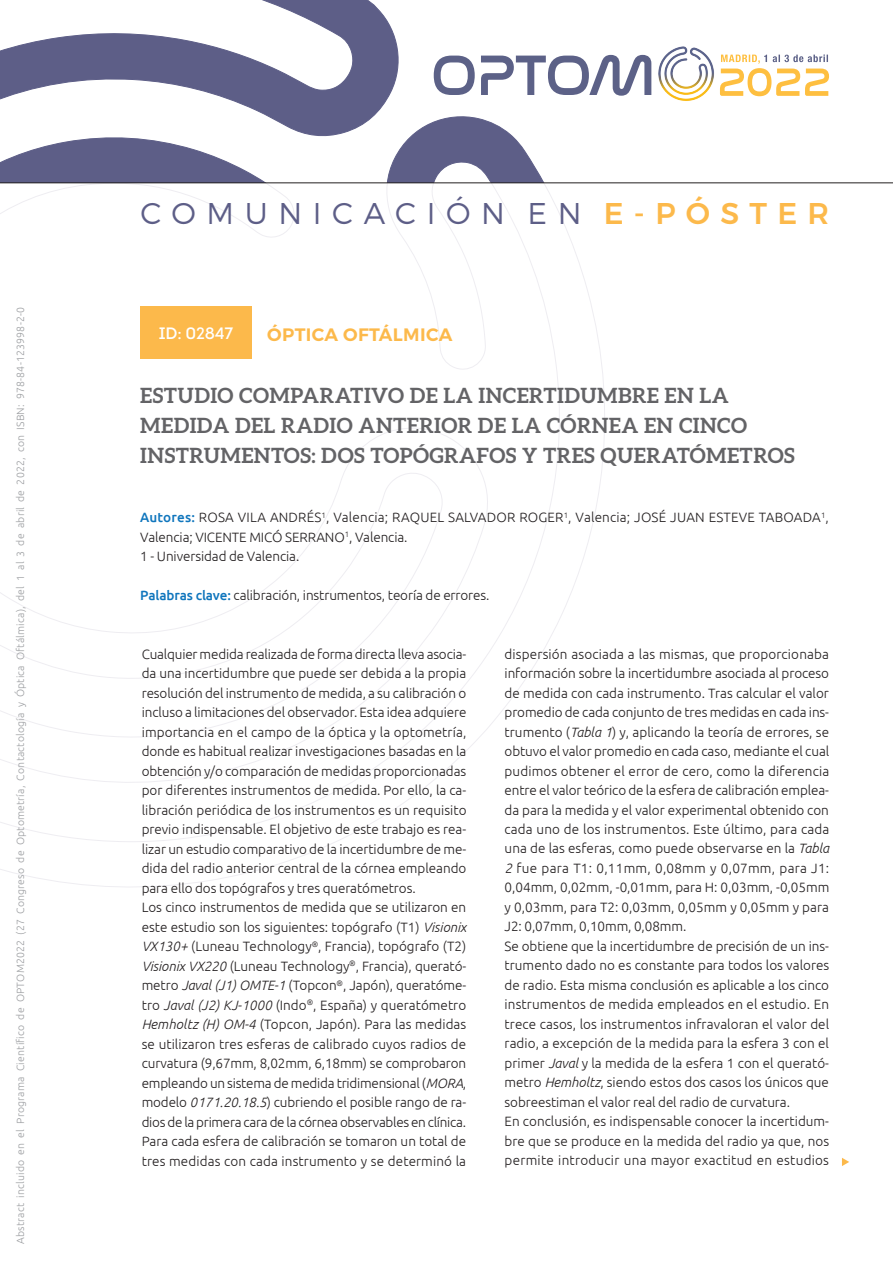
<style>
.page{position:relative;width:893px;height:1263px;background:#fff}
.page>*{position:absolute;margin:0;border:0;box-sizing:border-box;transform-origin:0 0}
.t1{font:300 30px "Montserrat";letter-spacing:.355em;color:#5d5e87}
.t2{font:700 21px/30px "Aleo";letter-spacing:.02em;color:#636366}
.t3{font:600 18px "Montserrat";letter-spacing:.02em;color:#fcb94b}
.t4{font:16.5px "Intro";letter-spacing:-.01em;color:#fff}
.t5{font:300 13.5px/19.5px "Ubuntu";color:#231f20}
.t6{font:300 10.5px "Ubuntu";letter-spacing:.02em;color:#9d9fa2}
.s1{font-weight:500;color:#fcb94b}
.s2{font-weight:500;color:#1076bd}
.s3{font-style:italic}
</style>
<div class="page">
<svg style="left:0;top:0;width:609px;height:183px"></svg>
<svg style="left:0;top:184px;width:605px;height:703px"></svg>
<img style="left:651px;top:46px;width:63px;height:55px">
<svg style="left:434px;top:55px;width:217px;height:41px"></svg>
<svg style="left:720px;top:55px;width:109px;height:41px"></svg>
<hr style="left:0;top:183px;width:893px;height:1px;background:#231f20">
<div style="left:140px;top:306px;width:112px;height:53px;background:#fcb94b"></div>
<svg style="left:842px;top:1158px;width:7px;height:8px"></svg>
<p class="t6" style="left:14px;top:1244px;width:938px;rotate:-90deg">Abstract incluido en el Programa Científico de OPTOM2022 (27 Congreso de Optometría, Contactología y Óptica Oftálmica), del 1 al 3 de abril de 2022, con ISBN: 978-84-123998-2-0</p>
<h1 class="t1" style="left:140px;top:195px;width:690px">COMUNICACIÓN EN <span class="s1">E-PÓSTER</span></h1>
<p class="t4" style="left:159px;top:322px;width:76px">ID: 02847</p>
<h3 class="t3" style="left:267px;top:324px;width:187px">ÓPTICA OFTÁLMICA</h3>
<h2 class="t2" style="left:140px;top:380px;width:656px">ESTUDIO COMPARATIVO DE LA INCERTIDUMBRE EN LA<br>MEDIDA DEL RADIO ANTERIOR DE LA CÓRNEA EN CINCO<br>INSTRUMENTOS: DOS TOPÓGRAFOS Y TRES QUERATÓMETROS</h2>
<p class="t5" style="left:140px;top:507px;width:690px"><span class="s2">Autores:</span> ROSA VILA ANDRÉS<sup>1</sup>, Valencia; RAQUEL SALVADOR ROGER<sup>1</sup>, Valencia; JOSÉ JUAN ESTEVE TABOADA<sup>1</sup>,<br>Valencia; VICENTE MICÓ SERRANO<sup>1</sup>, Valencia.<br>1 - Universidad de Valencia.</p>
<p class="t5" style="left:140px;top:585px;width:351px"><span class="s2">Palabras clave:</span> calibración, instrumentos, teoría de errores.</p>
<p class="t5" style="left:142px;top:644px;width:326px">Cualquier medida realizada de forma directa lleva asocia&shy;da una incertidumbre que puede ser debida a la propia resolución del instrumento de medida, a su calibración o incluso a limitaciones del observador. Esta idea adquiere importancia en el campo de la óptica y la optometría, donde es habitual realizar investigaciones basadas en la obtención y/o comparación de medidas proporcionadas por diferentes instrumentos de medida. Por ello, la ca&shy;libración periódica de los instrumentos es un requisito previo indispensable. El objetivo de este trabajo es rea&shy;lizar un estudio comparativo de la incertidumbre de me&shy;dida del radio anterior central de la córnea empleando para ello dos topógrafos y tres queratómetros.<br>Los cinco instrumentos de medida que se utilizaron en este estudio son los siguientes: topógrafo (T1) <span class="s3">Visionix VX130+</span> (Luneau Technology<sup>®</sup>, Francia), topógrafo (T2)<br><span class="s3">Visionix VX220</span> (Luneau Technology<sup>®</sup>, Francia), querató&shy;metro <span class="s3">Javal (J1) OMTE-1</span> (Topcon<sup>®</sup>, Japón), queratóme&shy;tro <span class="s3">Javal (J2) KJ-1000</span> (Indo<sup>®</sup>, España) y queratómetro <span class="s3">Hemholtz (H) OM-4</span> (Topcon, Japón). Para las medidas se utilizaron tres esferas de calibrado cuyos radios de curvatura (9,67mm, 8,02mm, 6,18mm) se comprobaron empleando un sistema de medida tridimensional (<span class="s3">MORA</span>, modelo <span class="s3">0171.20.18.5</span>) cubriendo el posible rango de ra&shy;dios de la primera cara de la córnea observables en clínica.<br>Para cada esfera de calibración se tomaron un total de tres medidas con cada instrumento y se determinó la</p>
<p class="t5" style="left:505px;top:644px;width:326px">dispersión asociada a las mismas, que proporcionaba información sobre la incertidumbre asociada al proceso de medida con cada instrumento. Tras calcular el valor promedio de cada conjunto de tres medidas en cada ins&shy;trumento (<span class="s3">Tabla 1</span>) y, aplicando la teoría de errores, se obtuvo el valor promedio en cada caso, mediante el cual pudimos obtener el error de cero, como la diferencia entre el valor teórico de la esfera de calibración emplea&shy;da para la medida y el valor experimental obtenido con cada uno de los instrumentos. Este último, para cada una de las esferas, como puede observarse en la <span class="s3">Tabla 2</span> fue para T1: 0,11mm, 0,08mm y 0,07mm, para J1:<br>0,04mm, 0,02mm, -0,01mm, para H: 0,03mm, -0,05mm y 0,03mm, para T2: 0,03mm, 0,05mm y 0,05mm y para J2: 0,07mm, 0,10mm, 0,08mm.<br>Se obtiene que la incertidumbre de precisión de un ins&shy;trumento dado no es constante para todos los valores de radio. Esta misma conclusión es aplicable a los cinco instrumentos de medida empleados en el estudio. En trece casos, los instrumentos infravaloran el valor del radio, a excepción de la medida para la esfera 3 con el primer <span class="s3">Javal</span> y la medida de la esfera 1 con el querató&shy;metro <span class="s3">Hemholtz</span>, siendo estos dos casos los únicos que sobreestiman el valor real del radio de curvatura.<br>En conclusión, es indispensable conocer la incertidum&shy;bre que se produce en la medida del radio ya que, nos permite introducir una mayor exactitud en estudios</p>
</div>
